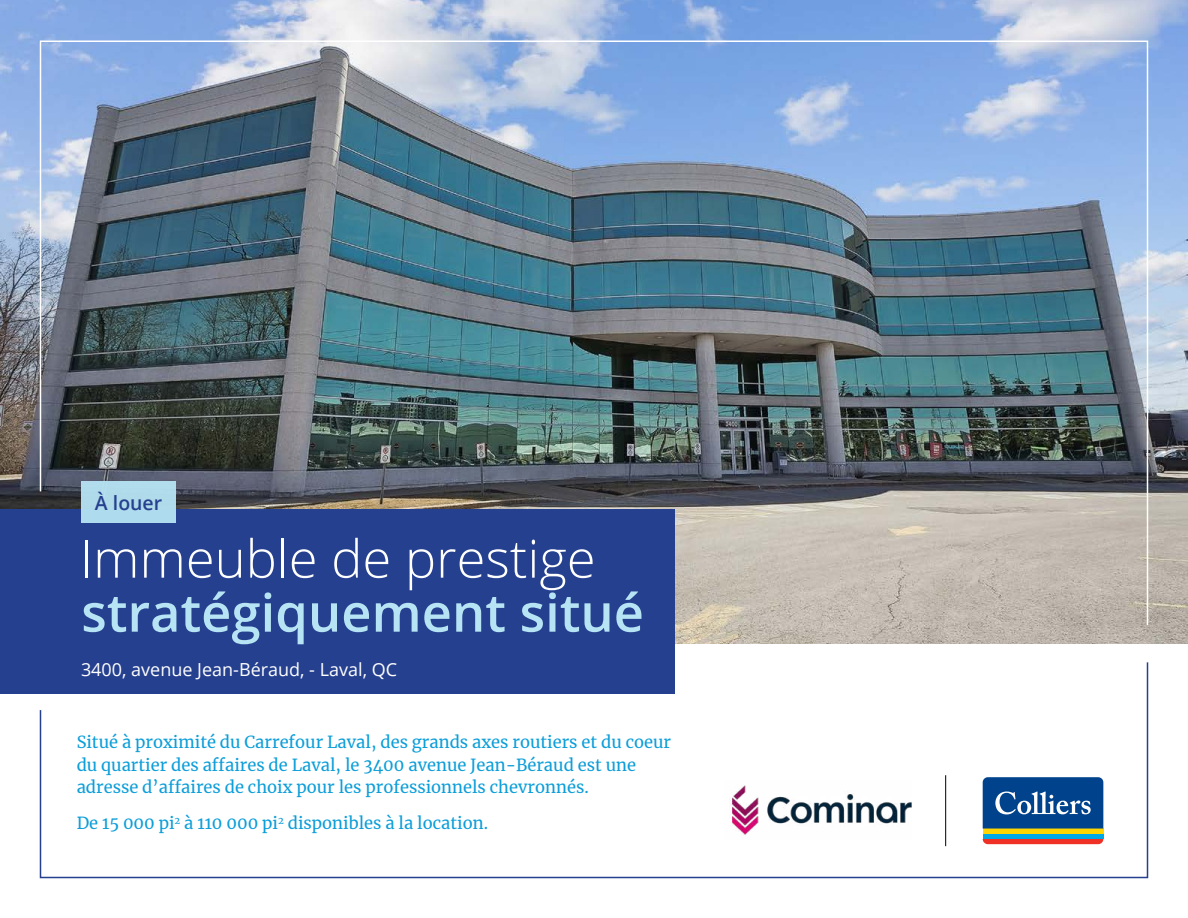
<style>
.page{position:relative;width:1188px;height:918px;background:#fff}
.page>*{position:absolute;margin:0;border:0;box-sizing:border-box;transform-origin:0 0}
.t1{font:600 52.5px "Open Sans";color:#b7e4f4}
.t2{font:300 52.5px "Open Sans";color:#fff}
.t3{font:600 19.5px "Open Sans";color:#25408f}
.t4{font:18px "Open Sans";color:#fff}
.t5{font:16.5px/22.5px "Merriweather";color:#0c9ed9}
</style>
<div class="page">
<img style="left:0;top:0;width:1188px;height:644px">
<svg style="left:39px;top:662px;width:1110px;height:217px"></svg>
<img style="left:39px;top:40px;width:1110px;height:587px">
<div style="left:0;top:509px;width:675px;height:185px;background:#25408f"></div>
<div style="left:81px;top:481px;width:95px;height:42px;background:#b0dbec"></div>
<svg style="left:981px;top:775px;width:124px;height:71px"></svg>
<div style="left:983px;top:834px;width:120px;height:5px;background:#00a8e4"></div>
<div style="left:983px;top:829px;width:120px;height:5px;background:#ffd600"></div>
<svg style="left:983px;top:839px;width:120px;height:5px"></svg>
<svg style="left:983px;top:777px;width:120px;height:52px;background:#1e5997"></svg>
<img style="left:725px;top:780px;width:186px;height:60px">
<hr style="left:945px;top:775px;width:1px;height:71px;background:#000">
<p class="t3" style="left:95px;top:489px;width:69px">À louer</p>
<h1 class="t2" style="left:80px;top:523px;width:517px">Immeuble de prestige</h1>
<h1 class="t1" style="left:81px;top:577px;width:564px">stratégiquement situé</h1>
<p class="t4" style="left:81px;top:657px;width:318px">3400, avenue Jean-Béraud, - Laval, QC</p>
<p class="t5" style="left:77px;top:731px;width:596px">Situé à proximité du Carrefour Laval, des grands axes routiers et du coeur du quartier des affaires de Laval, le 3400 avenue Jean-Béraud est une adresse d’affaires de choix pour les professionnels chevronnés.</p>
<p class="t5" style="left:77px;top:812px;width:413px">De 15 000 pi<sup>2</sup> à 110 000 pi<sup>2</sup> disponibles à la location.</p>
</div>
